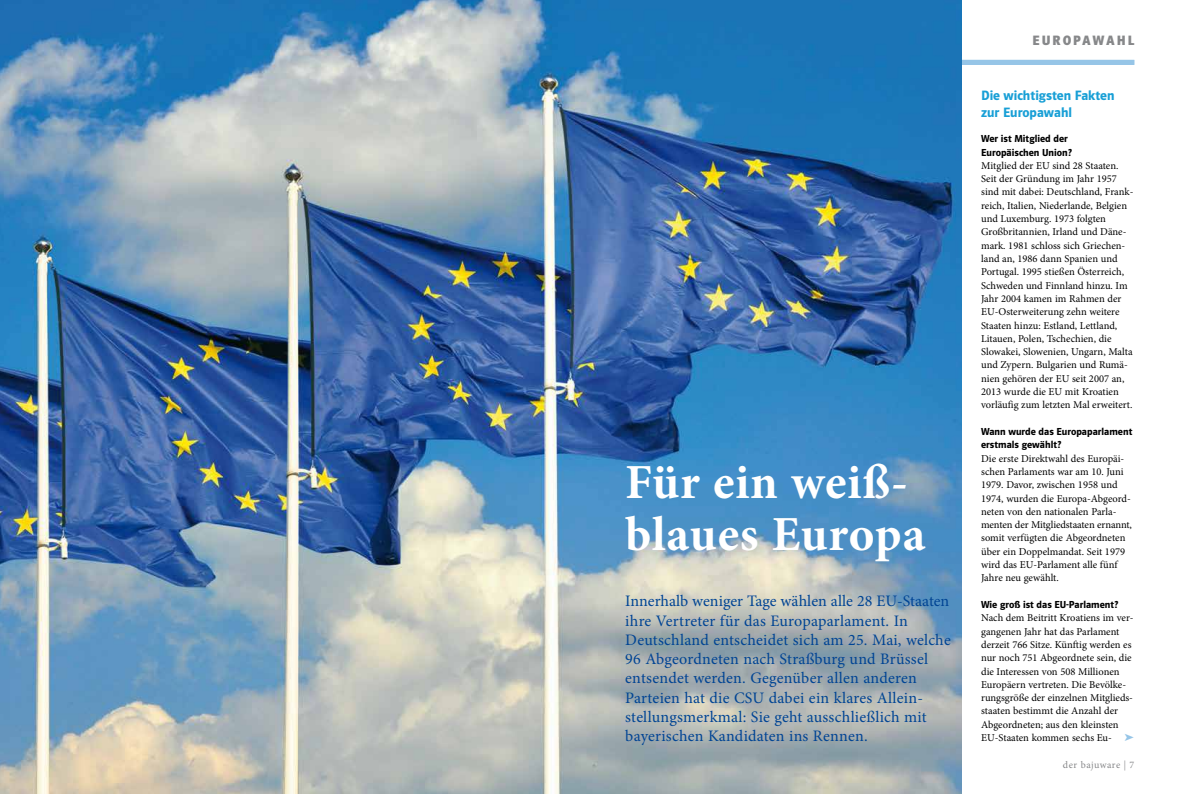
<style>
.page{position:relative;width:1191px;height:794px;background:#fff}
.page>*{position:absolute;margin:0;border:0;box-sizing:border-box;transform-origin:0 0}
.t1{font:700 49px/52px "Minion Pro";letter-spacing:.01em;color:#fff}
.t2{font:16px/19.2px "Minion Pro";letter-spacing:.01em;color:#004494}
.t3{font:600 14px/16.8px "Polo 22";color:#189fd6}
.t4{font:700 14px "Polo 22";color:#87888a}
.t5{font:10.5px/13.3px "Minion Pro";color:#000}
.t6{font:600 10.5px/13.3px "Polo 22";color:#000}
.t7{font:10px "Minion Pro";letter-spacing:.045em;color:#87888a}
.s1{font-family:"Univers";font-weight:300;font-stretch:condensed}
</style>
<div class="page">
<div style="left:635px;top:60px;width:499px;height:5px;background:#96c5e7"></div>
<img style="left:0;top:0;width:961px;height:794px">
<h1 class="t1" style="left:625px;top:456px;width:302px">Für ein weiß&shy;blaues Europa</h1>
<p class="t2" style="left:625px;top:592px;width:327px">Innerhalb weniger Tage wählen alle 28 EU-Staaten ihre Vertreter für das Europaparlament. In Deutschland entscheidet sich am 25. Mai, welche 96 Abgeordneten nach Straßburg und Brüssel entsendet werden. Gegenüber allen anderen Parteien hat die CSU dabei ein klares Allein&shy;stellungsmerkmal: Sie geht ausschließlich mit bayerischen Kandidaten ins Rennen.</p>
<h3 class="t4" style="left:1032px;top:32px;width:11px">EURO</h3>
<h3 class="t4" style="left:1073px;top:32px;width:44px">PAWAHL</h3>
<h3 class="t3" style="left:981px;top:87px;width:135px">Die wichtigsten Fakten zur Europawahl</h3>
<p class="t6" style="left:981px;top:132px;width:92px">Wer ist Mitglied der<br>Europäischen Union?</p>
<p class="t5" style="left:981px;top:159px;width:154px">Mitglied der EU sind 28 Staaten.<br>Seit der Gründung im Jahr 1957 sind mit dabei: Deutschland, Frank&shy;reich, Italien, Niederlande, Belgien und Luxemburg. 1973 folgten Großbritannien, Irland und Däne&shy;mark. 1981 schloss sich Griechen&shy;land an, 1986 dann Spanien und Portugal. 1995 stießen Österreich, Schweden und Finnland hinzu. Im Jahr 2004 kamen im Rahmen der EU-Osterweiterung zehn weitere Staaten hinzu: Estland, Lettland, Litauen, Polen, Tschechien, die Slowakei, Slowenien, Ungarn, Malta und Zypern. Bulgarien und Rumä&shy;nien gehören der EU seit 2007 an, 2013 wurde die EU mit Kroatien vorläufig zum letzten Mal erweitert.</p>
<p class="t6" style="left:981px;top:425px;width:153px">Wann wurde das Europaparlament erstmals gewählt?</p>
<p class="t5" style="left:981px;top:451px;width:152px">Die erste Direktwahl des Europäi&shy;schen Parlaments war am 10. Juni<br>1979. Davor, zwischen 1958 und<br>1974, wurden die Europa-Abgeord&shy;neten von den nationalen Parla&shy;menten der Mitgliedstaaten ernannt, somit verfügten die Abgeordneten über ein Doppelmandat. Seit 1979 wird das EU-Parlament alle fünf<br>Jahre neu gewählt.</p>
<p class="t6" style="left:981px;top:598px;width:139px">Wie groß ist das EU-Parlament?</p>
<p class="t5" style="left:981px;top:611px;width:154px">Nach dem Beitritt Kroatiens im ver&shy;gangenen Jahr hat das Parlament derzeit 766 Sitze. Künftig werden es nur noch 751 Abgeordnete sein, die die Interessen von 508 Millionen Europäern vertreten. Die Bevölke&shy;rungsgröße der einzelnen Mitglieds&shy;staaten bestimmt die Anzahl der Abgeordneten; aus den kleinsten EU-Staaten kommen sechs Eu-</p>
<p class="t7" style="left:1063px;top:758px;width:73px">der bajuware <span class="s1">|</span> 7</p>
</div>
